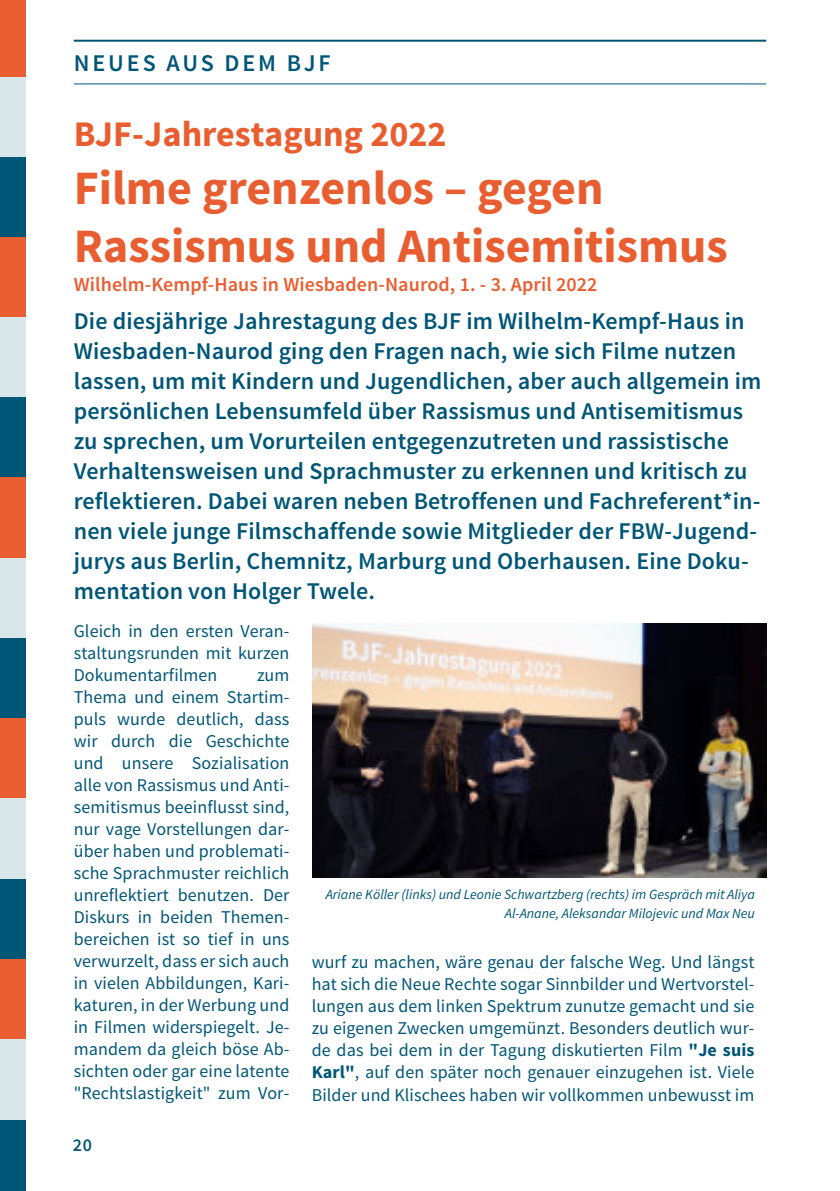
<style>
.page{position:relative;width:840px;height:1191px;background:#fff}
.page>*{position:absolute;margin:0;border:0;box-sizing:border-box;transform-origin:0 0}
.t1{font:700 48px/57.8px "Source Sans Pro";color:#e95e30}
.t2{font:700 36px "Source Sans Pro";color:#e95e30}
.t3{font:600 24px/30px "Source Sans Pro";letter-spacing:.005em;color:#005676}
.t4{font:600 24px "Source Sans Pro";letter-spacing:.12em;color:#005676}
.t5{font:600 20px "Source Sans Pro";letter-spacing:.005em;color:#e95e30}
.t6{font:18px/22px "Source Sans Pro";letter-spacing:.005em;color:#005676;text-align:justify}
.t7{font:600 18px "Source Sans Pro";color:#005676}
.t8{font:italic 14px/18.6px "Source Sans Pro";color:#005676;text-align:right}
.s1{font-weight:700}
</style>
<div class="page">
<div style="left:0;top:0;width:25px;height:77px;background:#e95e30"></div>
<div style="left:0;top:77px;width:25px;height:80px;background:#d9e6ea"></div>
<div style="left:0;top:157px;width:25px;height:80px;background:#005676"></div>
<div style="left:0;top:237px;width:25px;height:81px;background:#e95e30"></div>
<div style="left:0;top:318px;width:25px;height:80px;background:#d9e6ea"></div>
<div style="left:0;top:397px;width:25px;height:81px;background:#005676"></div>
<div style="left:0;top:478px;width:25px;height:80px;background:#e95e30"></div>
<div style="left:0;top:558px;width:25px;height:80px;background:#d9e6ea"></div>
<div style="left:0;top:638px;width:25px;height:80px;background:#005676"></div>
<div style="left:0;top:1119px;width:25px;height:72px;background:#005676"></div>
<div style="left:0;top:718px;width:25px;height:81px;background:#e95e30"></div>
<div style="left:0;top:799px;width:25px;height:80px;background:#d9e6ea"></div>
<div style="left:0;top:879px;width:25px;height:80px;background:#005676"></div>
<div style="left:0;top:959px;width:25px;height:80px;background:#e95e30"></div>
<div style="left:0;top:1039px;width:25px;height:80px;background:#d9e6ea"></div>
<hr style="left:74px;top:84px;width:691px;height:1px;background:#005676">
<hr style="left:74px;top:40px;width:691px;height:2px;background:#005676">
<img style="left:312px;top:624px;width:453px;height:253px">
<h3 class="t4" style="left:74px;top:53px;width:258px">NEUES AUS DEM BJF</h3>
<h2 class="t2" style="left:74px;top:119px;width:374px">BJF-Jahrestagung 2022</h2>
<h1 class="t1" style="left:74px;top:163px;width:655px">Filme grenzenlos – gegen<br>Rassismus und Antisemitismus</h1>
<p class="t5" style="left:74px;top:276px;width:525px">Wilhelm-Kempf-Haus in Wiesbaden-Naurod, 1. - 3. April 2022</p>
<p class="t3" style="left:74px;top:308px;width:688px">Die diesjährige Jahrestagung des BJF im Wilhelm-Kempf-Haus in Wiesbaden-Naurod ging den Fragen nach, wie sich Filme nutzen lassen, um mit Kindern und Jugendlichen, aber auch allgemein im persönlichen Lebensumfeld über Rassismus und Antisemitismus zu sprechen, um Vorurteilen entgegenzutreten und rassistische Verhaltensweisen und Sprachmuster zu erkennen und kritisch zu reflektieren. Dabei waren neben Betroffenen und Fachreferent*in&shy;nen viele junge Filmschaffende sowie Mitglieder der FBW-Jugend&shy;jurys aus Berlin, Chemnitz, Marburg und Oberhausen. Eine Doku&shy;mentation von Holger Twele.</p>
<p class="t6" style="left:74px;top:621px;width:217px">Gleich in den ersten Veran&shy;staltungsrunden mit kurzen Dokumentarfilmen</p>
<p class="t6" style="left:74px;top:665px;width:217px;text-indent:183px">zum Thema und einem Startim&shy;puls wurde deutlich, dass wir durch die Geschichte und unsere Sozialisation alle von Rassismus und Anti&shy;semitismus beeinflusst sind, nur vage Vorstellungen dar&shy;über haben und problemati&shy;sche Sprachmuster reichlich unreflektiert benutzen. Der Diskurs in beiden Themen&shy;bereichen ist so tief in uns verwurzelt, dass er sich auch in vielen Abbildungen, Kari&shy;katuren, in der Werbung und in Filmen widerspiegelt. Je&shy;mandem da gleich böse Ab&shy;sichten oder gar eine latente "Rechtslastigkeit" zum Vor-</p>
<p class="t7" style="left:73px;top:1137px;width:21px">20</p>
<p class="t8" style="left:325px;top:886px;width:430px">Ariane Köller (links) und Leonie Schwartzberg (rechts) im Gespräch mit Aliya<br>Al-Anane, Aleksandar Milojevic und Max Neu</p>
<p class="t6" style="left:311px;top:953px;width:444px">wurf zu machen, wäre genau der falsche Weg. Und längst hat sich die Neue Rechte sogar Sinnbilder und Wertvorstel&shy;lungen aus dem linken Spektrum zunutze gemacht und sie zu eigenen Zwecken umgemünzt. Besonders deutlich wur&shy;de das bei dem in der Tagung diskutierten Film <span class="s1">"Je suis Karl"</span>, auf den später noch genauer einzugehen ist. Viele Bilder und Klischees haben wir vollkommen unbewusst im</p>
</div>
